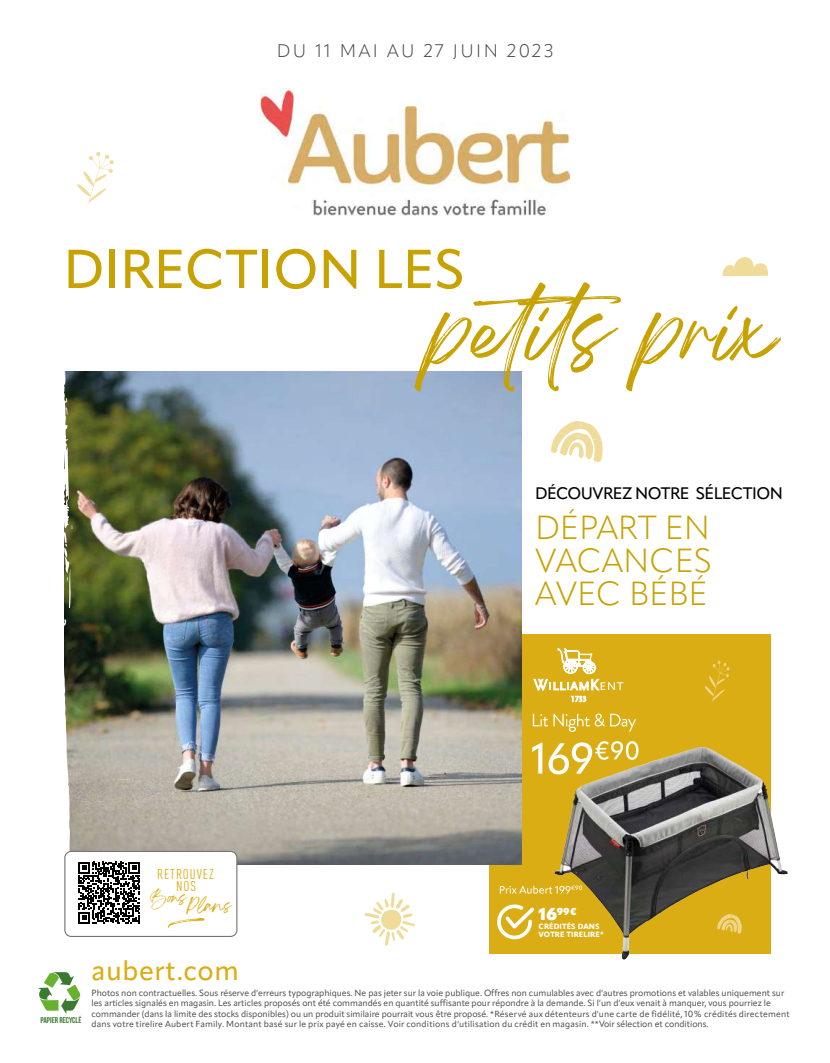
<style>
.page{position:relative;width:830px;height:1063px;background:#fff}
.page>*{position:absolute;margin:0;border:0;box-sizing:border-box;transform-origin:0 0}
.t1{font:73.5px "Breathing Personal Use";color:#c7a200}
.t2{font:500 54px "Apparat";color:#c7a201}
.t3{font:300 33px/33px "Apparat";color:#c7a200;text-align:justify}
.t4{font:500 27px "Apparat";letter-spacing:.02em;color:#dbad14}
.t5{font:300 18px "Apparat";letter-spacing:.14em;color:#4a4a49}
.t6{font:500 16.5px "Apparat";letter-spacing:-.03em;color:#000}
.t7{font:condensed 14.1px/12.5px "DIN Pro";letter-spacing:.07em;color:#dbad14;text-align:center}
.t8{font:13.5px "Breathing Personal Use";color:#dbad14}
.t9{font:900 9.9px "Apparat";color:#fff}
.t10{font:8.85px/10.5px "Apparat";color:#4a4a49}
.t11{font:8.7px "Apparat";letter-spacing:.02em;color:#4a4a49}
.t12{font:700 8.4px "Bebas Neue";color:#3b7a31}
.t13{font:800 7.5px/7.5px "Apparat";letter-spacing:.02em;color:#fff}
.s1{font-size:17.1px}
.s2{font-size:8.7px}
.s3{font-size:8.85px}
</style>
<div class="page">
<svg style="left:38px;top:973px;width:42px;height:41px"></svg>
<img style="left:260px;top:88px;width:309px;height:127px">
<svg style="left:489px;top:634px;width:281px;height:320px;background:#ab8f2f"></svg>
<img style="left:70px;top:371px;width:451px;height:493px">
<svg style="left:64px;top:371px;width:6px;height:481px"></svg>
<svg style="left:64px;top:619px;width:2px;height:7px"></svg>
<svg style="left:64px;top:525px;width:9px;height:83px"></svg>
<svg style="left:64px;top:371px;width:3px;height:44px"></svg>
<div style="left:65px;top:851px;width:172px;height:85px;background:#fff;border-radius:6px"></div>
<div style="left:64px;top:851px;width:173px;height:86px;border:1px solid #757474;border-radius:6px"></div>
<svg style="left:168px;top:918px;width:36px;height:10px"></svg>
<svg style="left:78px;top:862px;width:62px;height:61px"></svg>
<svg style="left:77px;top:152px;width:37px;height:56px"></svg>
<svg style="left:364px;top:893px;width:51px;height:53px"></svg>
<svg style="left:722px;top:257px;width:45px;height:19px"></svg>
<svg style="left:551px;top:421px;width:51px;height:41px"></svg>
<svg style="left:532px;top:714px;width:103px;height:18px;background:#e1bc3f"></svg>
<svg style="left:532px;top:741px;width:106px;height:33px"></svg>
<svg style="left:495px;top:903px;width:42px;height:38px"></svg>
<svg style="left:533px;top:648px;width:90px;height:54px;background:#e1bc41"></svg>
<svg style="left:499px;top:886px;width:83px;height:8px"></svg>
<img style="left:622px;top:747px;width:77px;height:24px">
<svg style="left:704px;top:660px;width:25px;height:45px"></svg>
<svg style="left:716px;top:914px;width:25px;height:20px"></svg>
<h3 class="t5" style="left:277px;top:40px;width:278px">DU 11 MAI AU 27 JUIN 2023</h3>
<h2 class="t2" style="left:63px;top:236px;width:402px">DIRECTION LES</h2>
<h1 class="t1" style="left:430px;top:310px;width:346px">petits prix</h1>
<h3 class="t6" style="left:535px;top:483px;width:249px">DÉCOUVREZ NOTRE SÉLECTION</h3>
<h3 class="t3" style="left:535px;top:511px;width:178px">DÉPART EN VACANCES AVEC BÉBÉ</h3>
<p class="t12" style="left:40px;top:1015px;width:42px">PAPIER RECYCLÉ</p>
<h3 class="t7" style="left:157px;top:867px;width:58px">RETROUVEZ<br>NOS</h3>
<h3 class="t8" style="left:150px;top:893px;width:38px">Bons</h3>
<h3 class="t8" style="left:187px;top:902px;width:46px">Plans</h3>
<h3 class="t4" style="left:92px;top:955px;width:149px">aubert.com</h3>
<p class="t9" style="left:538px;top:905px;width:39px"><span class="s1">16</span>99€</p>
<p class="t13" style="left:538px;top:923px;width:66px">CRÉDITÉS DANS<br>VOTRE TIRELIRE*</p>
<p class="t10" style="left:92px;top:987px;width:699px">Photos non contractuelles. Sous réserve d’erreurs typographiques. Ne pas jeter sur la voie publique. Offres non cumulables avec d’autres promotions et valables uniquement sur les articles signalés en magasin. Les articles proposés ont été commandés en quantité suffisante pour répondre à la demande. Si l’un d’eux venait à manquer, vous pourriez le commander (dans la limite des stocks disponibles) ou un produit similaire pourrait vous être proposé. <span class="s2">*Réservé aux détenteurs d'une carte de fidélité, 10% crédités directement</span></p>
<p class="t11" style="left:92px;top:1019px;width:618px">dans votre tirelire Aubert Family. Montant basé sur le prix payé en caisse. Voir conditions d’utilisation du crédit en magasin. <span class="s3">**Voir sélection et conditions.</span></p>
</div>
